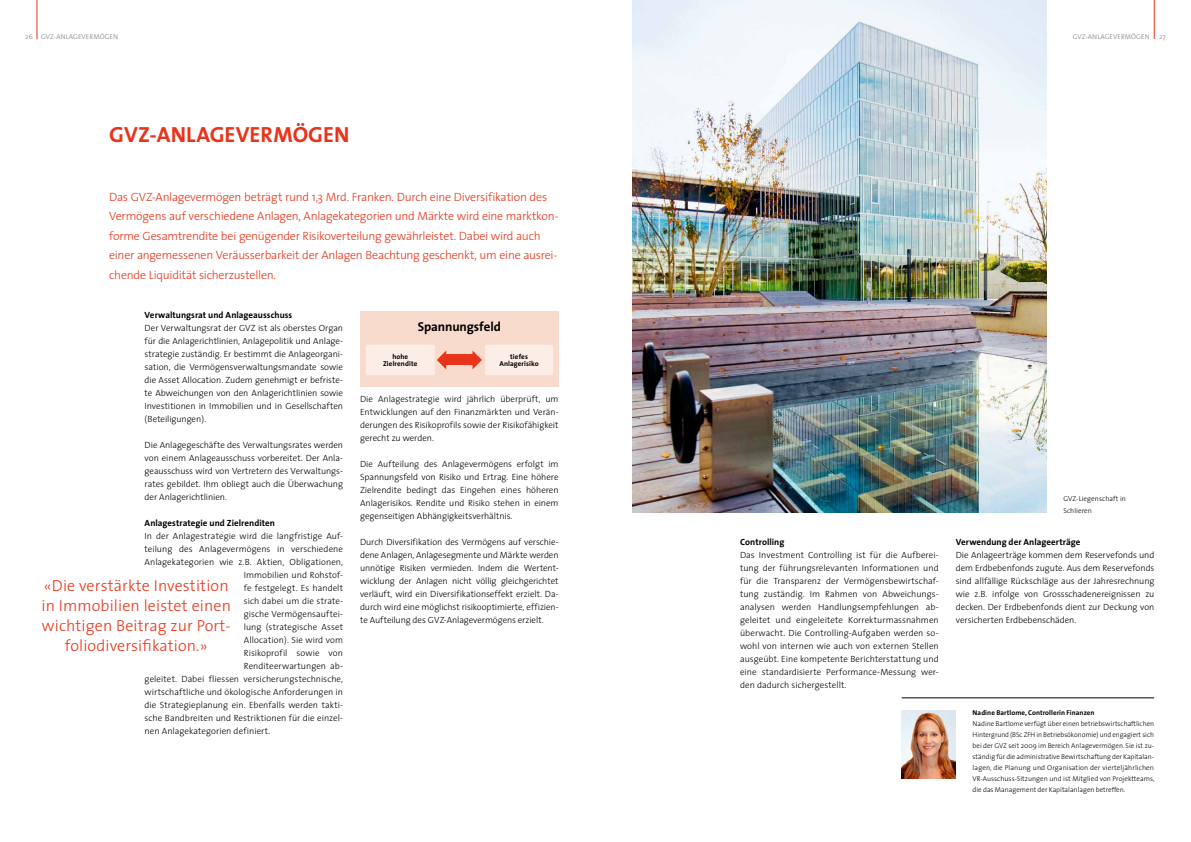
<style>
.page{position:relative;width:1191px;height:842px;background:#fff}
.page>*{position:absolute;margin:0;border:0;box-sizing:border-box;transform-origin:0 0}
.t1{font:700 22px "The Sans";letter-spacing:.01em;color:#e8341a}
.t2{font:300 16px/20px "The Sans";letter-spacing:.01em;color:#e8341a;text-align:center}
.t3{font:700 13px "The Sans";color:#000}
.t4{font:300 12px/19.5px "The Sans";letter-spacing:-.02em;color:#e8341a}
.t5{font:300 9px/13px "The Sans";color:#000;text-align:justify}
.t6{font:700 9px "The Sans";color:#000}
.t7{font:700 7.1px/7.9px "The Sans";letter-spacing:.01em;color:#000;text-align:center}
.t8{font:300 7.1px/11.1px "The Sans";letter-spacing:.01em;color:#000}
.t9{font:300 7px/11px "The Sans";color:#000;text-align:justify}
.t10{font:300 7px "The Sans";letter-spacing:.005em;color:#777c83}
.t11{font:700 7px "The Sans";letter-spacing:.01em;color:#000}
</style>
<div class="page">
<hr style="left:37px;top:0;width:1px;height:39px;background:#e8341a">
<hr style="left:1154px;top:0;width:1px;height:39px;background:#e8341a">
<div style="left:360px;top:311px;width:198px;height:75px;background:#f9dbcd"></div>
<div style="left:366px;top:345px;width:69px;height:30px;background:#fceee6;border-radius:2px"></div>
<div style="left:485px;top:345px;width:68px;height:30px;background:#fceee6;border-radius:2px"></div>
<div style="left:444px;top:355px;width:30px;height:10px;background:#e8341a"></div>
<svg style="left:472px;top:350px;width:10px;height:19px"></svg>
<svg style="left:437px;top:351px;width:9px;height:18px"></svg>
<hr style="left:901px;top:698px;width:253px;height:1px;background:#000">
<img style="left:901px;top:710px;width:54px;height:69px">
<img style="left:632px;top:0;width:414px;height:513px">
<p class="t10" style="left:41px;top:30px;width:25px">GVZ-Anlageverm</p>
<p class="t10" style="left:100px;top:30px;width:11px">ögen</p>
<p class="t10" style="left:1072px;top:30px;width:25px">GVZ-Anlageverm</p>
<p class="t10" style="left:1131px;top:30px;width:11px">ögen</p>
<p class="t10" style="left:25px;top:30px;width:9px">26</p>
<p class="t10" style="left:1159px;top:31px;width:8px">27</p>
<h1 class="t1" style="left:109px;top:116px;width:242px">GVZ-Anlag evermögen</h1>
<p class="t4" style="left:109px;top:186px;width:451px">Das GVZ-Anlagevermögen beträgt rund 1,3 Mrd. Franken. Durch eine Diversifikation des Vermögens auf verschiedene Anlagen, Anlagekategorien und Märkte wird eine marktkon&shy;forme Gesamtrendite bei genügender Risikoverteilung gewährleistet. Dabei wird auch einer angemessenen Veräusserbarkeit der Anlagen Beachtung geschenkt, um eine ausrei&shy;chende Liquidität sicherzustellen.</p>
<p class="t6" style="left:145px;top:307px;width:149px">Verwaltungsrat und Anlageausschuss</p>
<p class="t5" style="left:145px;top:321px;width:200px">Der Verwaltungsrat der GVZ ist als oberstes Organ für die Anlagerichtlinien, Anlagepolitik und Anlage&shy;strategie zuständig. Er bestimmt die Anlageorgani&shy;sation, die Vermögensverwaltungsmandate sowie die Asset Allocation. Zudem genehmigt er befriste&shy;te Abweichungen von den Anlagerichtlinien sowie Investitionen in Immobilien und in Gesellschaften (Beteiligungen).</p>
<p class="t5" style="left:145px;top:438px;width:200px">Die Anlagegeschäfte des Verwaltungsrates werden von einem Anlageausschuss vorbereitet. Der Anla&shy;geausschuss wird von Vertretern des Verwaltungs&shy;rates gebildet. Ihm obliegt auch die Überwachung der Anlagerichtlinien.</p>
<p class="t6" style="left:145px;top:515px;width:132px">Anlagestrategie und Zielrenditen</p>
<p class="t5" style="left:145px;top:529px;width:200px">In der Anlagestrategie wird die langfristige Auf-</p>
<p class="t5" style="left:145px;top:542px;width:200px">teilung des Anlagevermögens in verschiedene</p>
<p class="t5" style="left:145px;top:555px;width:200px">Anlagekategorien wie z.B. Aktien, Obligationen,</p>
<p class="t5" style="left:244px;top:568px;width:101px">Immobilien und Rohstof-</p>
<p class="t5" style="left:244px;top:581px;width:101px">fe festgelegt. Es handelt</p>
<p class="t5" style="left:244px;top:594px;width:101px">sich dabei um die strate-</p>
<p class="t5" style="left:244px;top:607px;width:101px">gische Vermögensauftei-</p>
<p class="t5" style="left:244px;top:620px;width:101px">lung (strategische Asset</p>
<p class="t5" style="left:244px;top:633px;width:101px">Allocation). Sie wird vom</p>
<p class="t5" style="left:244px;top:646px;width:101px">Risikoprofil sowie von</p>
<p class="t5" style="left:244px;top:659px;width:101px">Renditeerwartungen ab-</p>
<p class="t5" style="left:145px;top:672px;width:200px">geleitet. Dabei fliessen versicherungstechnische,</p>
<p class="t5" style="left:145px;top:685px;width:200px">wirtschaftliche und ökologische Anforderungen in</p>
<p class="t5" style="left:145px;top:698px;width:200px">die Strategieplanung ein. Ebenfalls werden takti-</p>
<p class="t5" style="left:145px;top:711px;width:200px">sche Bandbreiten und Restriktionen für die einzel-</p>
<p class="t5" style="left:145px;top:724px;width:127px">nen Anlagekategorien definiert.</p>
<h2 class="t2" style="left:41px;top:575px;width:191px">«Die verstärkte Investition in Immobilien leistet einen wichtigen Beitrag zur Port&shy;foliodiversifikation.»</h2>
<h3 class="t3" style="left:418px;top:315px;width:85px">Spannungsfeld</h3>
<p class="t7" style="left:383px;top:352px;width:36px">hohe<br>Zielrendite</p>
<p class="t7" style="left:499px;top:352px;width:41px">tiefes<br>Anlagerisiko</p>
<p class="t5" style="left:360px;top:392px;width:200px">Die Anlagestrategie wird jährlich überprüft, um Entwicklungen auf den Finanzmärkten und Verän&shy;derungen des Risikoprofils sowie der Risikofähigkeit gerecht zu werden.</p>
<p class="t5" style="left:360px;top:457px;width:200px">Die Aufteilung des Anlagevermögens erfolgt im Spannungsfeld von Risiko und Ertrag. Eine höhere Zielrendite bedingt das Eingehen eines höheren Anlagerisikos. Rendite und Risiko stehen in einem gegenseitigen Abhängigkeitsverhältnis.</p>
<p class="t5" style="left:360px;top:535px;width:200px">Durch Diversifikation des Vermögens auf verschie&shy;dene Anlagen, Anlagesegmente und Märkte werden unnötige Risiken vermieden. Indem die Wertent&shy;wicklung der Anlagen nicht völlig gleichgerichtet verläuft, wird ein Diversifikationseffekt erzielt. Da&shy;durch wird eine möglichst risikooptimierte, effizien&shy;te Aufteilung des GVZ-Anlagevermögens erzielt.</p>
<p class="t6" style="left:740px;top:534px;width:46px">Controlling</p>
<p class="t5" style="left:740px;top:548px;width:200px">Das Investment Controlling ist für die Aufberei&shy;tung der führungsrelevanten Informationen und für die Transparenz der Vermögensbewirtschaf&shy;tung zuständig. Im Rahmen von Abweichungs&shy;analysen werden Handlungsempfehlungen ab&shy;geleitet und eingeleitete Korrekturmassnahmen überwacht. Die Controlling-Aufgaben werden so&shy;wohl von internen wie auch von externen Stellen ausgeübt. Eine kompetente Berichterstattung und eine standardisierte Performance-Messung wer&shy;den dadurch sichergestellt.</p>
<p class="t8" style="left:1063px;top:493px;width:64px">GVZ-Liegenschaft in<br>Schlieren</p>
<p class="t6" style="left:955px;top:534px;width:126px">Verwendung der Anlageerträge</p>
<p class="t5" style="left:955px;top:548px;width:200px">Die Anlageerträge kommen dem Reservefonds und dem Erdbebenfonds zugute. Aus dem Reservefonds sind allfällige Rückschläge aus der Jahresrechnung wie z.B. infolge von Grossschadenereignissen zu decken. Der Erdbebenfonds dient zur Deckung von versicherten Erdbebenschäden.</p>
<p class="t11" style="left:972px;top:707px;width:123px">Nadine Bartlome, Controllerin Finanzen</p>
<p class="t9" style="left:972px;top:718px;width:183px">Nadine Bartlome verfügt über einen betriebswirtschaftlichen Hintergrund (BSc ZFH in Betriebsökonomie) und engagiert sich bei der GVZ seit 2009 im Bereich Anlagevermögen. Sie ist zu&shy;ständig für die administrative Bewirtschaftung der Kapitalan&shy;lagen, die Planung und Organisation der vierteljährlichen VR-Ausschuss-Sitzungen und ist Mitglied von Projektteams, die das Management der Kapitalanlagen betreffen.</p>
</div>
